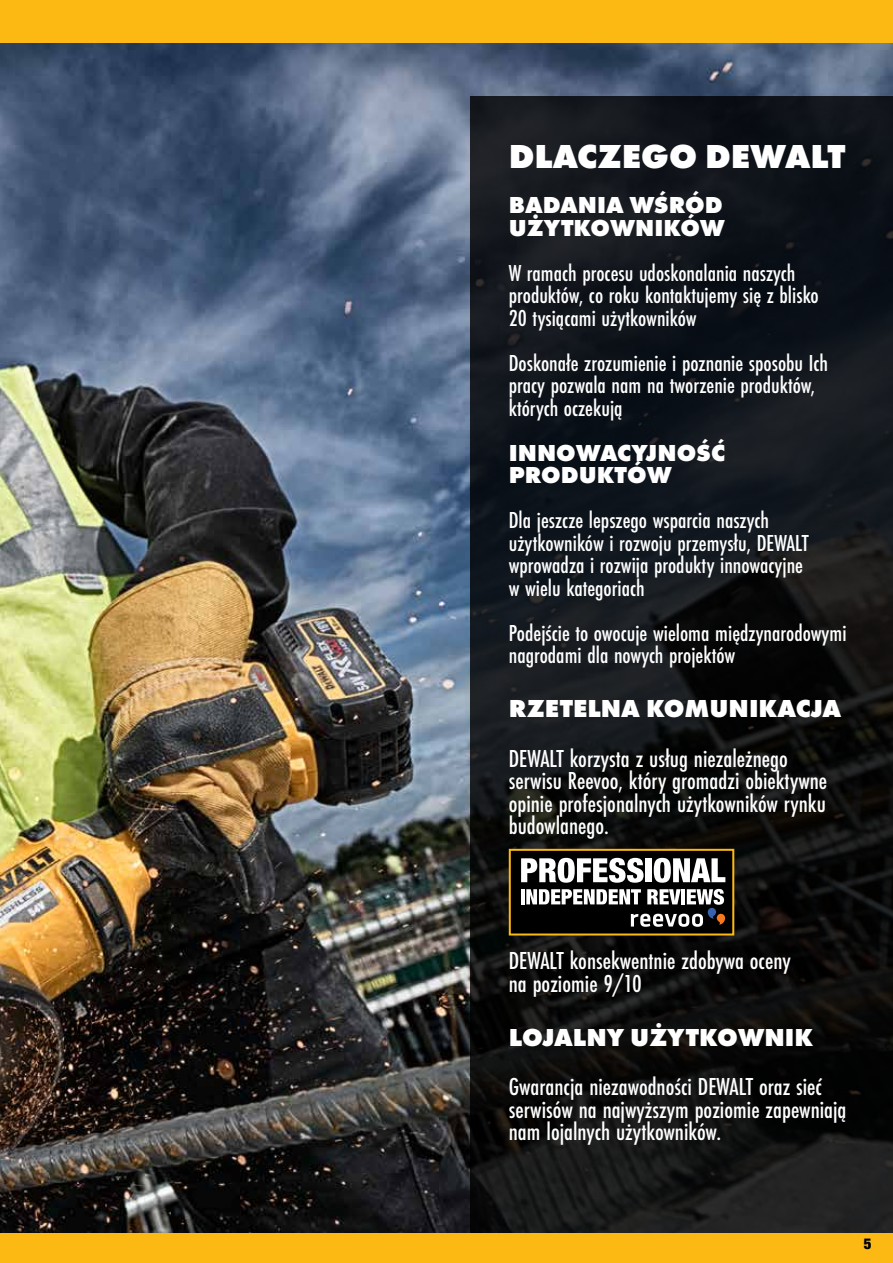
<style>
.page{position:relative;width:893px;height:1263px;background:#fff}
.page>*{position:absolute;margin:0;border:0;box-sizing:border-box;transform-origin:0 0}
.t1{font:800 34.5px "Futura PT";color:#fff}
.t2{font:500 25.5px/22.5px "Futura PT Cond";color:#fff}
.t3{font:800 25.5px "Futura PT";color:#fff}
.t4{font:500 24px/22.5px "Futura PT Cond";color:#fff}
.t5{font:800 24px/22.5px "Futura PT";color:#fff}
.t6{font:900 condensed 15px "Helvetica Neue LT Pro";color:#000}
</style>
<div class="page">
<img style="left:0;top:43px;width:893px;height:1190px">
<svg style="left:470px;top:97px;width:423px;height:1136px;background:#101316"></svg>
<div style="left:510px;top:850px;width:223px;height:84px;background:#000"></div>
<div style="left:509px;top:849px;width:225px;height:86px;border:2px solid #fdb913"></div>
<svg style="left:521px;top:858px;width:122px;height:25px"></svg>
<div style="left:645px;top:858px;width:7px;height:24px;background:#fff"></div>
<svg style="left:654px;top:858px;width:71px;height:25px"></svg>
<hr style="left:521px;top:889px;width:4px;height:15px;background:#fff">
<svg style="left:526px;top:889px;width:199px;height:38px"></svg>
<div style="left:0;top:0;width:893px;height:43px;background:#fdb913"></div>
<div style="left:0;top:1233px;width:893px;height:30px;background:#fdb913"></div>
<h1 class="t1" style="left:509px;top:135px;width:338px">DLACZEGO DEWALT</h1>
<p class="t5" style="left:509px;top:194px;width:218px">BADANIA WŚRÓD<br>UŻYTKOWNIKÓW</p>
<p class="t4" style="left:509px;top:262px;width:312px">W ramach procesu udoskonalania naszych produktów, co roku kontaktujemy się z blisko<br>20 tysiącami użytkowników</p>
<p class="t4" style="left:509px;top:352px;width:321px">Doskonałe zrozumienie i poznanie sposobu Ich pracy pozwala nam na tworzenie produktów, których oczekują</p>
<p class="t5" style="left:509px;top:441px;width:218px">INNOWACYJNOŚĆ<br>PRODUKTÓW</p>
<p class="t4" style="left:509px;top:509px;width:301px">Dla jeszcze lepszego wsparcia naszych użytkowników i rozwoju przemysłu, DEWALT wprowadza i rozwija produkty innowacyjne w wielu kategoriach</p>
<p class="t4" style="left:509px;top:621px;width:339px">Podejście to owocuje wieloma międzynarodowymi nagrodami dla nowych projektów</p>
<p class="t3" style="left:509px;top:693px;width:334px">RZETELNA KOMUNIKACJA</p>
<p class="t2" style="left:509px;top:747px;width:320px">DEWALT korzysta z usług niezależnego serwisu Reevoo, który gromadzi obiektywne opinie profesjonalnych użytkowników rynku budowlanego.</p>
<p class="t2" style="left:509px;top:950px;width:283px">DEWALT konsekwentnie zdobywa oceny na poziomie 9/10</p>
<p class="t3" style="left:509px;top:1021px;width:306px">LOJALNY UŻYTKOWNIK</p>
<p class="t2" style="left:509px;top:1076px;width:339px">Gwarancja niezawodności DEWALT oraz sieć serwisów na najwyższym poziomie zapewniają nam lojalnych użytkowników.</p>
<p class="t6" style="left:864px;top:1234px;width:9px">5</p>
</div>
